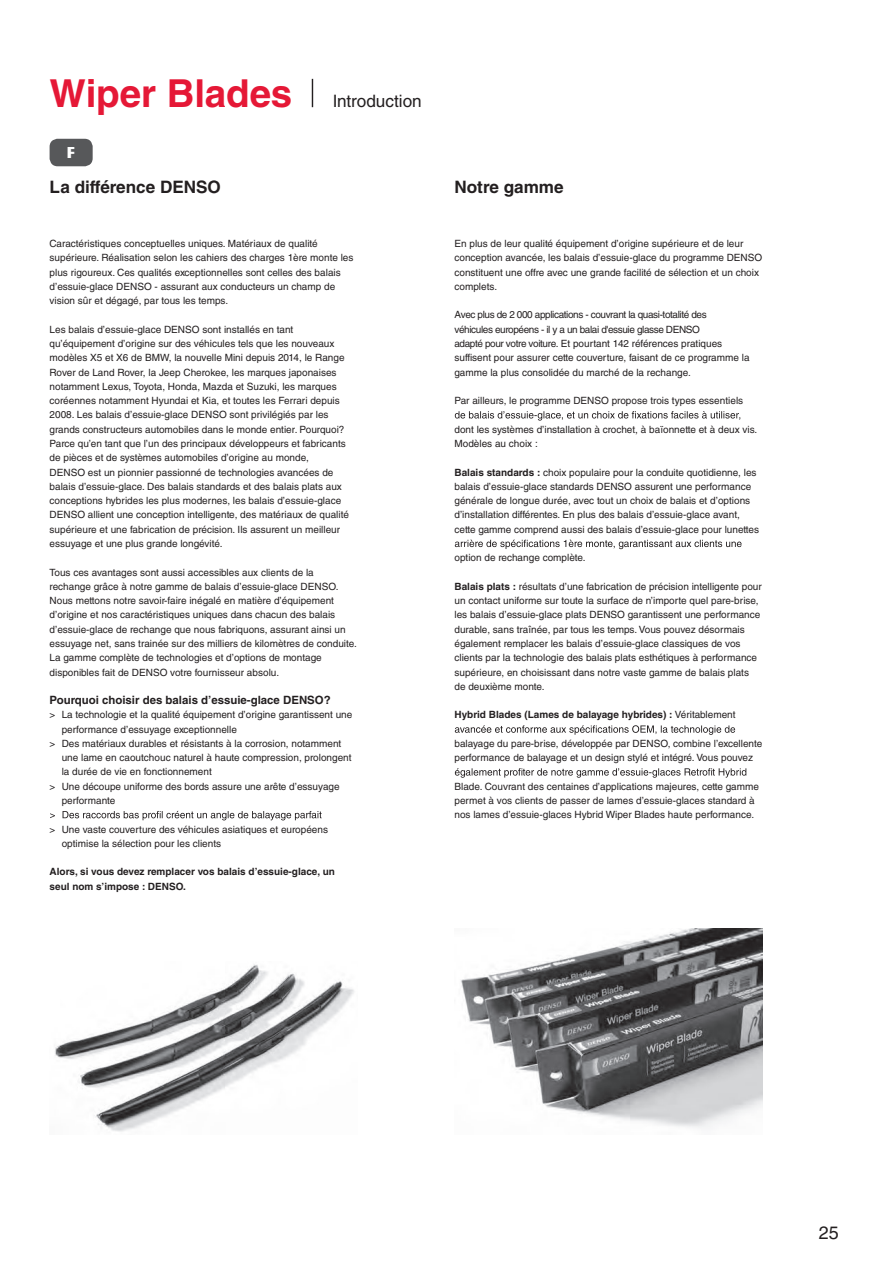
<style>
.page{position:relative;width:893px;height:1263px;background:#fff}
.page>*{position:absolute;margin:0;border:0;box-sizing:border-box;transform-origin:0 0}
.t1{font:700 38.55px "Helvetica LT Std";letter-spacing:-.005em;color:#e51836}
.t2{font:18px "Helvetica LT Std";color:#231f20}
.t3{font:700 17.1px "Helvetica LT Std";color:#231f20}
.t4{font:17.1px "Helvetica LT Std";color:#231f20}
.t5{font:700 15.75px "Stone Sans Std";color:#fff}
.t6{font:700 11.4px "Helvetica LT Std";color:#231f20}
.t7{font:10.05px/14.2px "Helvetica LT Std";color:#231f20}
.t8{font:10.05px/14.2px "Helvetica LT Std";letter-spacing:-.02em;color:#231f20}
.t9{font:700 10.05px/14.2px "Helvetica LT Std";color:#231f20}
.s1{font-weight:700}
.s2{font-weight:400}
</style>
<div class="page">
<div style="left:50px;top:139px;width:43px;height:27px;background:#57585a;border-radius:8px"></div>
<svg style="left:50px;top:811px;width:272px;height:9px"></svg>
<svg style="left:455px;top:411px;width:285px;height:10px"></svg>
<svg style="left:455px;top:540px;width:286px;height:9px"></svg>
<svg style="left:455px;top:725px;width:280px;height:10px"></svg>
<svg style="left:455px;top:768px;width:291px;height:10px"></svg>
<svg style="left:312px;top:79px;width:1px;height:28px"></svg>
<img style="left:55px;top:964px;width:299px;height:168px">
<img style="left:461px;top:929px;width:301px;height:199px">
<h1 class="t1" style="left:50px;top:70px;width:244px">Wiper Blades</h1>
<h3 class="t5" style="left:67px;top:143px;width:10px">F</h3>
<h3 class="t4" style="left:333px;top:91px;width:91px">Introduction</h3>
<h3 class="t3" style="left:50px;top:177px;width:173px">La différence DENSO</h3>
<h3 class="t3" style="left:454px;top:177px;width:111px">Notre gamme</h3>
<p class="t7" style="left:50px;top:236px;width:305px">Caractéristiques conceptuelles uniques. Matériaux de qualité supérieure. Réalisation selon les cahiers des charges 1ère monte les plus rigoureux. Ces qualités exceptionnelles sont celles des balais d’essuie-glace DENSO - assurant aux conducteurs un champ de vision sûr et dégagé, par tous les temps.</p>
<p class="t7" style="left:50px;top:322px;width:301px">Les balais d’essuie-glace DENSO sont installés en tant qu’équipement d’origine sur des véhicules tels que les nouveaux modèles X5 et X6 de BMW, la nouvelle Mini depuis 2014, le Range Rover de Land Rover, la Jeep Cherokee, les marques japonaises notamment Lexus, Toyota, Honda, Mazda et Suzuki, les marques coréennes notamment Hyundai et Kia, et toutes les Ferrari depuis 2008. Les balais d’essuie-glace DENSO sont privilégiés par les grands constructeurs automobiles dans le monde entier. Pourquoi?<br>Parce qu’en tant que l’un des principaux développeurs et fabricants de pièces et de systèmes automobiles d’origine au monde,<br>DENSO est un pionnier passionné de technologies avancées de balais d’essuie-glace. Des balais standards et des balais plats aux conceptions hybrides les plus modernes, les balais d’essuie-glace DENSO allient une conception intelligente, des matériaux de qualité supérieure et une fabrication de précision. Ils assurent un meilleur essuyage et une plus grande longévité.</p>
<p class="t7" style="left:50px;top:565px;width:309px">Tous ces avantages sont aussi accessibles aux clients de la rechange grâce à notre gamme de balais d’essuie-glace DENSO.<br>Nous mettons notre savoir-faire inégalé en matière d’équipement d’origine et nos caractéristiques uniques dans chacun des balais d’essuie-glace de rechange que nous fabriquons, assurant ainsi un essuyage net, sans trainée sur des milliers de kilomètres de conduite.<br>La gamme complète de technologies et d’options de montage disponibles fait de DENSO votre fournisseur absolu.</p>
<p class="t6" style="left:50px;top:693px;width:283px">Pourquoi choisir des balais d’essuie-glace DENSO?</p>
<p class="t7" style="left:50px;top:708px;width:304px">&gt; La technologie et la qualité équipement d’origine garantissent une</p>
<p class="t7" style="left:62px;top:722px;width:177px">performance d’essuyage exceptionnelle</p>
<p class="t7" style="left:50px;top:736px;width:293px">&gt; Des matériaux durables et résistants à la corrosion, notamment</p>
<p class="t7" style="left:62px;top:750px;width:291px">une lame en caoutchouc naturel à haute compression, prolongent</p>
<p class="t7" style="left:62px;top:765px;width:152px">la durée de vie en fonctionnement</p>
<p class="t7" style="left:50px;top:779px;width:292px">&gt; Une découpe uniforme des bords assure une arête d’essuyage</p>
<p class="t7" style="left:62px;top:793px;width:55px">performante</p>
<p class="t7" style="left:62px;top:822px;width:268px;text-indent:-12px">&gt; Une vaste couverture des véhicules asiatiques et européens optimise la sélection pour les clients</p>
<p class="t9" style="left:50px;top:865px;width:287px">Alors, si vous devez remplacer vos balais d’essuie-glace, un seul nom s’impose : DENSO.</p>
<p class="t7" style="left:454px;top:236px;width:309px">En plus de leur qualité équipement d’origine supérieure et de leur conception avancée, les balais d’essuie-glace du programme DENSO constituent une offre avec une grande facilité de sélection et un choix complets.</p>
<p class="t8" style="left:454px;top:308px;width:297px">Avec plus de 2 000 applications - couvrant la quasi-totalité des<br>véhicules européens - il y a un balai d'essuie glasse DENSO<br>adapté pour votre voiture. Et pourtant 142 références pratiques suffisent pour assurer cette couverture, faisant de ce programme la gamme la plus consolidée du marché de la rechange.</p>
<p class="t7" style="left:454px;top:393px;width:290px">Par ailleurs, le programme DENSO propose trois types essentiels</p>
<p class="t7" style="left:454px;top:422px;width:304px">dont les systèmes d’installation à crochet, à baïonnette et à deux vis.<br>Modèles au choix :</p>
<p class="t7" style="left:454px;top:465px;width:306px"><span class="s1">Balais standards :</span> choix populaire pour la conduite quotidienne, les balais d’essuie-glace standards DENSO assurent une performance générale de longue durée, avec tout un choix de balais et d’options d’installation différentes. En plus des balais d’essuie-glace avant, cette gamme comprend aussi des balais d’essuie-glace pour lunettes</p>
<p class="t7" style="left:454px;top:551px;width:133px">option de rechange complète.</p>
<p class="t7" style="left:454px;top:579px;width:309px"><span class="s1">Balais plats :</span> résultats d’une fabrication de précision intelligente pour un contact uniforme sur toute la surface de n’importe quel pare-brise, les balais d’essuie-glace plats DENSO garantissent une performance durable, sans traînée, par tous les temps. Vous pouvez désormais également remplacer les balais d’essuie-glace classiques de vos clients par la technologie des balais plats esthétiques à performance supérieure, en choisissant dans notre vaste gamme de balais plats de deuxième monte.</p>
<p class="t9" style="left:454px;top:708px;width:283px">Hybrid Blades (Lames de balayage hybrides) : <span class="s2">Véritablement</span></p>
<p class="t7" style="left:454px;top:736px;width:309px">balayage du pare-brise, développée par DENSO, combine l’excellente performance de balayage et un design stylé et intégré. Vous pouvez</p>
<p class="t7" style="left:454px;top:779px;width:306px">Blade. Couvrant des centaines d’applications majeures, cette gamme permet à vos clients de passer de lames d’essuie-glaces standard à nos lames d’essuie-glaces Hybrid Wiper Blades haute performance.</p>
<h2 class="t2" style="left:819px;top:1222px;width:22px">25</h2>
</div>
